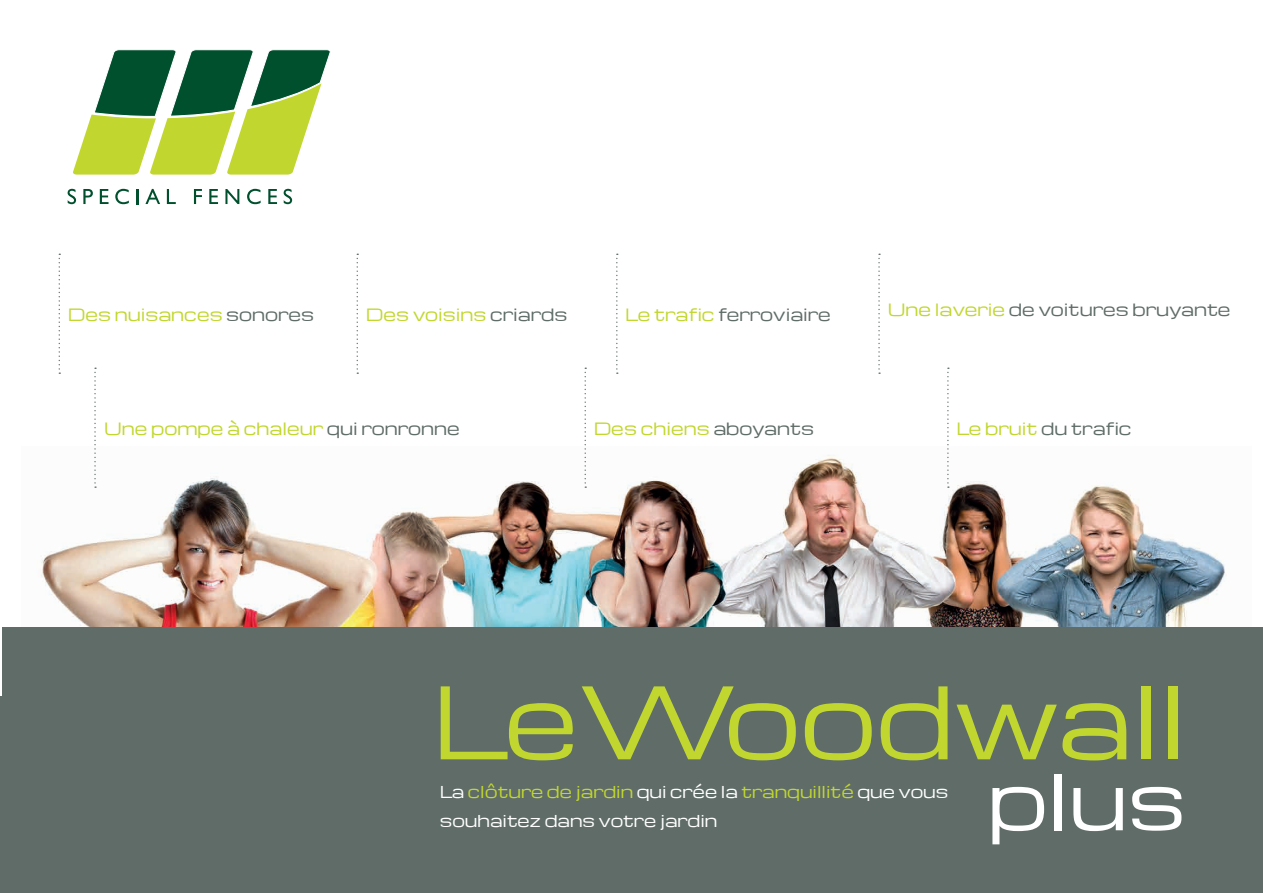
<style>
.page{position:relative;width:1263px;height:893px;background:#fff}
.page>*{position:absolute;margin:0;border:0;box-sizing:border-box;transform-origin:0 0}
.t1{font:97.2px "Michroma";color:#c1d72f}
.t2{font:75.15px "Michroma";color:#fff}
.t3{font:16.65px "Michroma";color:#c1d72f}
.t4{font:16.65px "Michroma";color:#5f6c68}
.t5{font:16.05px/29.2px "Michroma";color:#fff}
.s1{color:#5f6c68}
.s2{color:#c1d72f}
</style>
<div class="page">
<img style="left:41px;top:455px;width:1184px;height:172px">
<svg style="left:73px;top:49px;width:258px;height:126px"></svg>
<svg style="left:68px;top:189px;width:8px;height:15px"></svg>
<svg style="left:83px;top:189px;width:10px;height:15px"></svg>
<svg style="left:100px;top:189px;width:9px;height:15px"></svg>
<svg style="left:115px;top:189px;width:14px;height:15px"></svg>
<svg style="left:137px;top:189px;width:2px;height:15px"></svg>
<svg style="left:145px;top:189px;width:15px;height:15px"></svg>
<svg style="left:167px;top:189px;width:9px;height:15px"></svg>
<svg style="left:194px;top:189px;width:8px;height:15px"></svg>
<svg style="left:209px;top:189px;width:9px;height:15px"></svg>
<svg style="left:225px;top:189px;width:14px;height:15px"></svg>
<svg style="left:247px;top:189px;width:14px;height:15px"></svg>
<svg style="left:268px;top:189px;width:9px;height:15px"></svg>
<svg style="left:284px;top:189px;width:8px;height:15px"></svg>
<div style="left:2px;top:627px;width:1261px;height:266px;background:#5f6c68"></div>
<hr style="left:0;top:696px;width:2px;height:197px;background:#5f6c68">
<svg style="left:947px;top:368px;width:2px;height:120px"></svg>
<svg style="left:59px;top:254px;width:1px;height:120px"></svg>
<svg style="left:616px;top:254px;width:2px;height:120px"></svg>
<svg style="left:357px;top:254px;width:1px;height:120px"></svg>
<svg style="left:94px;top:368px;width:2px;height:120px"></svg>
<svg style="left:584px;top:368px;width:2px;height:120px"></svg>
<svg style="left:878px;top:254px;width:2px;height:120px"></svg>
<p class="t3" style="left:68px;top:306px;width:248px">Des nuisances <span class="s1">sonores</span></p>
<p class="t3" style="left:366px;top:306px;width:203px">Des voisins <span class="s1">criards</span></p>
<p class="t4" style="left:625px;top:306px;width:207px"><span class="s2">Le trafic</span> ferroviaire</p>
<p class="t3" style="left:105px;top:419px;width:357px">Une pompe à chaleur <span class="s1">qui ronronne</span></p>
<p class="t3" style="left:594px;top:419px;width:222px">Des chiens <span class="s1">aboyants</span></p>
<p class="t4" style="left:888px;top:300px;width:344px"><span class="s2">Une laverie</span> de voitures bruyante</p>
<p class="t4" style="left:956px;top:419px;width:177px"><span class="s2">Le bruit</span> du trafic</p>
<h1 class="t1" style="left:432px;top:669px;width:757px">LeWoodwall</h1>
<h2 class="t2" style="left:988px;top:760px;width:200px">plus</h2>
<p class="t5" style="left:440px;top:778px;width:510px">La <span class="s2">clôture de jardin</span> qui crée la <span class="s2">tranquillité</span> que vous souhaitez dans votre jardin</p>
</div>
